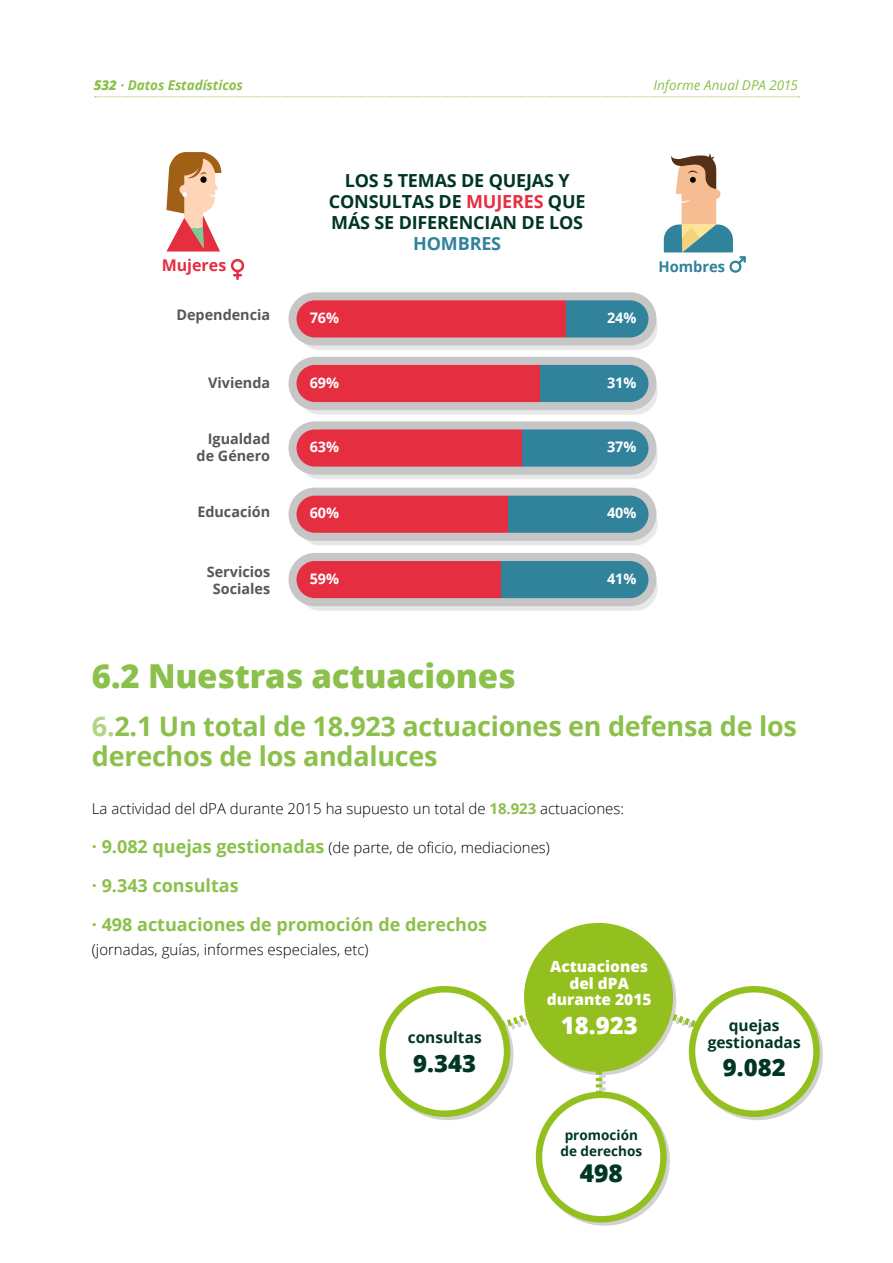
<style>
.page{position:relative;width:893px;height:1263px;background:#fff}
.page>*{position:absolute;margin:0;border:0;box-sizing:border-box;transform-origin:0 0}
.t1{font:800 33px "Open Sans";letter-spacing:-.005em;color:#8bc04b}
.t2{font:700 27px/30px "Open Sans";letter-spacing:-.01em;color:#8bc04b}
.t3{font:800 24.6px "Open Sans";color:#003625}
.t4{font:800 23.85px "Open Sans";color:#003625}
.t5{font:800 23.85px "Open Sans";color:#fff}
.t6{font:700 18px/21px "Open Sans";letter-spacing:-.01em;color:#003625;text-align:center}
.t7{font:700 18px/39px "Open Sans";color:#8bc04b}
.t8{font:700 18px "Open Sans";letter-spacing:-.01em;color:#31829c}
.t9{font:700 16.2px "Open Sans";color:#e52e40}
.t10{font:800 15.45px/16.2px "Open Sans";color:#fff;text-align:center}
.t11{font:700 15.45px/16.2px "Open Sans";color:#003625;text-align:center}
.t12{font:300 15px "Open Sans";color:#000}
.t13{font:700 14.85px "Open Sans";color:#31829b}
.t14{font:700 14.55px/17px "Open Sans";color:#575756;text-align:center}
.t15{font:700 14.55px "Open Sans";color:#fff}
.t16{font:italic 700 13.5px "Open Sans";letter-spacing:-.005em;color:#8bc04b}
.t17{font:italic 13.5px "Open Sans";color:#8bc04b}
.t18{font:700 13.5px/16.2px "Open Sans";color:#003625;text-align:center}
.s1{font-weight:800}
.s2{color:#e62f40}
.s3{color:#b3d385}
.s4{font-weight:700;color:#8bc04b}
.s5{font-weight:700;font-size:18px;color:#8bc04b}
</style>
<div class="page">
<svg style="left:95px;top:96px;width:704px;height:1px"></svg>
<div style="left:298px;top:305px;width:360px;height:45px;background:#e8e8e8;border-radius:22px"></div>
<div style="left:297px;top:301px;width:269px;height:36px;background:#e52e40"></div>
<div style="left:566px;top:296px;width:86px;height:45px;background:#31829b"></div>
<div style="left:288px;top:292px;width:368px;height:54px;border:8px solid #c6c6c6;border-radius:22px"></div>
<div style="left:298px;top:566px;width:360px;height:45px;background:#e8e8e8;border-radius:22px"></div>
<div style="left:292px;top:557px;width:209px;height:45px;background:#e52e40"></div>
<div style="left:501px;top:557px;width:151px;height:45px;background:#31829b"></div>
<div style="left:288px;top:553px;width:368px;height:53px;border:8px solid #c6c6c6;border-radius:22px"></div>
<div style="left:298px;top:369px;width:360px;height:46px;background:#e8e8e8;border-radius:22px"></div>
<div style="left:297px;top:366px;width:243px;height:35px;background:#e52e40"></div>
<div style="left:540px;top:361px;width:112px;height:45px;background:#31829b"></div>
<div style="left:288px;top:357px;width:368px;height:53px;border:8px solid #c6c6c6;border-radius:22px"></div>
<div style="left:298px;top:500px;width:360px;height:45px;background:#e8e8e8;border-radius:22px"></div>
<div style="left:292px;top:492px;width:216px;height:45px;background:#e52e40"></div>
<div style="left:508px;top:492px;width:144px;height:45px;background:#31829b"></div>
<div style="left:288px;top:488px;width:368px;height:53px;border:8px solid #c6c6c6;border-radius:22px"></div>
<div style="left:298px;top:434px;width:360px;height:45px;background:#e8e8e8;border-radius:22px"></div>
<div style="left:292px;top:425px;width:230px;height:46px;background:#e52e40"></div>
<div style="left:522px;top:425px;width:130px;height:46px;background:#31829b"></div>
<div style="left:288px;top:421px;width:368px;height:54px;border:8px solid #c6c6c6;border-radius:22px"></div>
<svg style="left:664px;top:153px;width:82px;height:120px"></svg>
<svg style="left:166px;top:152px;width:55px;height:100px"></svg>
<svg style="left:231px;top:259px;width:13px;height:21px"></svg>
<svg style="left:379px;top:926px;width:444px;height:300px"></svg>
<div style="left:524px;top:923px;width:149px;height:149px;background:#93c01f;border-radius:50%"></div>
<p class="t16" style="left:94px;top:75px;width:151px"><span class="s1">532</span> · Datos Estadísticos</p>
<p class="t17" style="left:653px;top:76px;width:146px">Informe Anual DPA 2015</p>
<p class="t6" style="left:329px;top:169px;width:258px">LOS 5 TEMAS DE QUEJAS Y<br>CONSULTAS DE <span class="s2">MUJERES</span> QUE<br>MÁS SE DIFERENCIAN DE LOS</p>
<p class="t8" style="left:413px;top:231px;width:89px">HOMBRES</p>
<p class="t9" style="left:162px;top:254px;width:66px">Mujeres</p>
<p class="t13" style="left:658px;top:256px;width:68px">Hombres</p>
<p class="t14" style="left:176px;top:305px;width:95px">Dependencia</p>
<p class="t15" style="left:310px;top:307px;width:31px">76%</p>
<p class="t15" style="left:607px;top:307px;width:31px">24%</p>
<p class="t14" style="left:208px;top:373px;width:64px">Vivienda</p>
<p class="t15" style="left:310px;top:372px;width:31px">69%</p>
<p class="t15" style="left:607px;top:372px;width:31px">31%</p>
<p class="t14" style="left:197px;top:430px;width:75px;text-align:right">Igualdad de Género</p>
<p class="t15" style="left:310px;top:436px;width:31px">63%</p>
<p class="t15" style="left:607px;top:436px;width:31px">37%</p>
<p class="t14" style="left:197px;top:503px;width:74px">Educación</p>
<p class="t15" style="left:310px;top:503px;width:31px">60%</p>
<p class="t15" style="left:607px;top:503px;width:31px">40%</p>
<p class="t14" style="left:207px;top:563px;width:65px">Servicios<br>Sociales</p>
<p class="t15" style="left:310px;top:568px;width:31px">59%</p>
<p class="t15" style="left:607px;top:568px;width:31px">41%</p>
<h1 class="t1" style="left:92px;top:651px;width:425px">6.2 Nuestras actuaciones</h1>
<h2 class="t2" style="left:92px;top:711px;width:707px"><span class="s3">6.</span>2.1 Un total de 18.923 actuaciones en defensa de los derechos de los andaluces</h2>
<p class="t12" style="left:92px;top:799px;width:534px">La actividad del dPA durante 2015 ha supuesto un total de <span class="s4">18.923</span> actuaciones:</p>
<p class="t12" style="left:92px;top:838px;width:460px"><span class="s5">· 9.082 quejas gestionadas</span> (de parte, de oficio, mediaciones)</p>
<p class="t7" style="left:92px;top:866px;width:397px">· 9.343 consultas<br>· 498 actuaciones de promoción de derechos</p>
<p class="t12" style="left:92px;top:940px;width:278px">(jornadas, guías, informes especiales, etc)</p>
<p class="t10" style="left:547px;top:958px;width:106px">Actuaciones del dPA durante 2015</p>
<h3 class="t5" style="left:561px;top:1007px;width:78px">18.923</h3>
<p class="t11" style="left:408px;top:1029px;width:76px">consultas</p>
<h3 class="t4" style="left:413px;top:1045px;width:64px">9.343</h3>
<p class="t11" style="left:708px;top:1017px;width:94px">quejas gestionadas</p>
<h3 class="t4" style="left:723px;top:1049px;width:64px">9.082</h3>
<p class="t18" style="left:560px;top:1126px;width:83px">promoción de derechos</p>
<h3 class="t3" style="left:580px;top:1154px;width:45px">498</h3>
</div>
